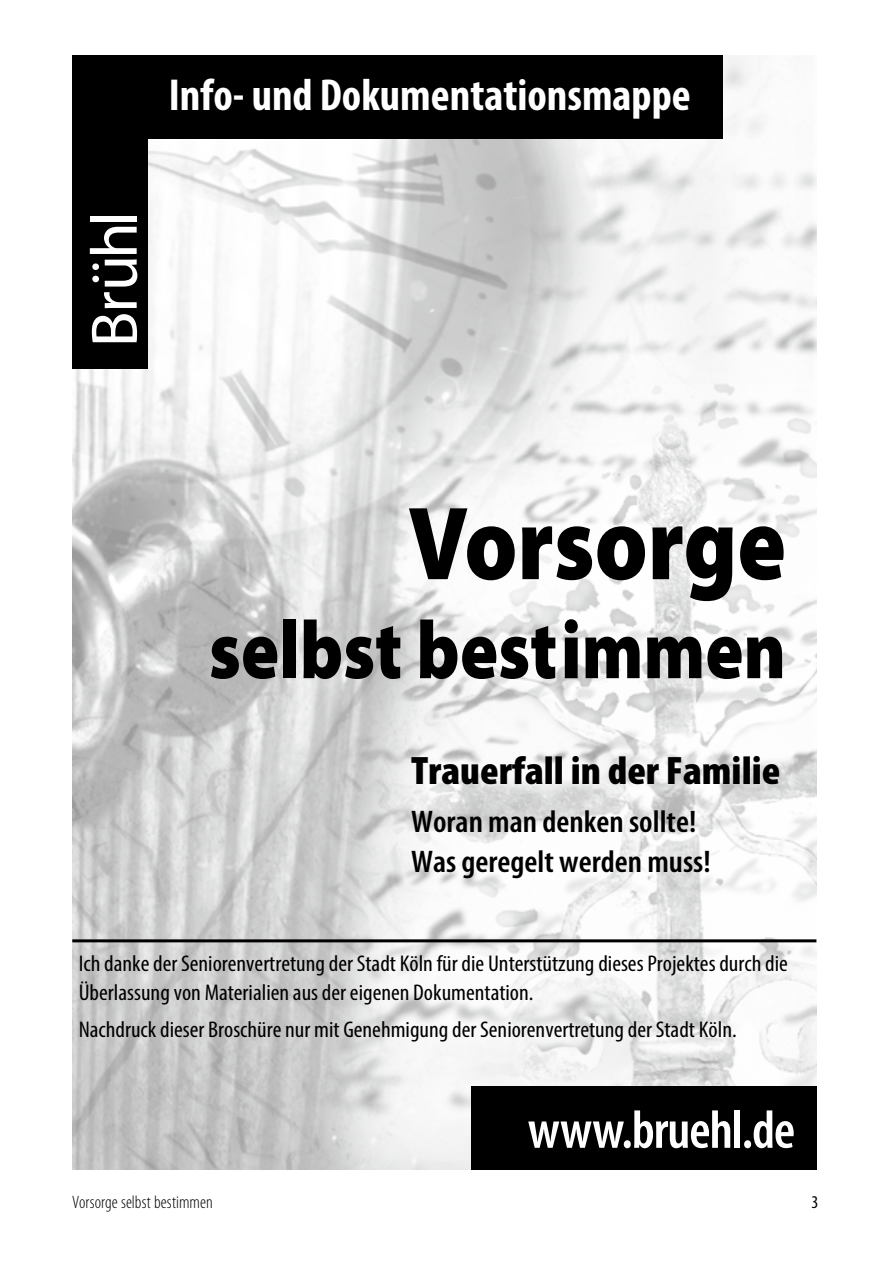
<style>
.page{position:relative;width:893px;height:1263px;background:#fff}
.page>*{position:absolute;margin:0;border:0;box-sizing:border-box;transform-origin:0 0}
.t1{font:900 105px "Myriad Pro";color:#000;scale:.86 1}
.t2{font:900 82.5px "Myriad Pro";color:#000;scale:.86 1}
.t3{font:66px "Myriad Pro";letter-spacing:-.04em;color:#fff}
.t4{font:600 condensed 54px "Myriad Pro";letter-spacing:-.02em;color:#fff}
.t5{font:700 condensed 45px "Myriad Pro";color:#fff}
.t6{font:900 condensed 39.9px "Myriad Pro";color:#000;scale:1.05 1}
.t7{font:600 condensed 31.35px/39.6px "Myriad Pro";color:#000;scale:1.05 1}
.t8{font:condensed 22.8px/28.8px "Myriad Pro";color:#000;scale:1.05 1}
.t9{font:300 condensed 18px "Myriad Pro";letter-spacing:.005em;color:#000}
.t10{font:condensed 18px "Myriad Pro";color:#000}
</style>
<div class="page">
<img style="left:72px;top:55px;width:744px;height:1114px">
<div style="left:72px;top:55px;width:76px;height:313px;background:#000"></div>
<div style="left:148px;top:55px;width:575px;height:84px;background:#000"></div>
<hr style="left:72px;top:939px;width:744px;height:3px;background:#000">
<div style="left:471px;top:1086px;width:345px;height:83px;background:#000"></div>
<h3 class="t5" style="left:169px;top:67px;width:523px">Info- und Dokumentationsmappe</h3>
<h3 class="t3" style="left:74px;top:347px;width:138px;rotate:-90deg">Brühl</h3>
<h1 class="t1" style="left:408px;top:484px;width:441px">Vorsorge</h1>
<h2 class="t2" style="left:209px;top:603px;width:672px">selbst bestimmen</h2>
<h3 class="t6" style="left:411px;top:745px;width:353px">Trauerfall in der Familie</h3>
<h3 class="t7" style="left:411px;top:801px;width:287px">Woran man denken sollte!<br>Was geregelt werden muss!</h3>
<p class="t8" style="left:79px;top:949px;width:677px">Ich danke der Seniorenvertretung der Stadt Köln für die Unterstützung dieses Projektes durch die<br>Überlassung von Materialien aus der eigenen Dokumentation.</p>
<p class="t8" style="left:79px;top:1015px;width:628px">Nachdruck dieser Broschüre nur mit Genehmigung der Seniorenvertretung der Stadt Köln.</p>
<h3 class="t4" style="left:528px;top:1096px;width:269px">www.bruehl.de</h3>
<p class="t9" style="left:72px;top:1192px;width:142px">Vorsorge selbst bestimmen</p>
<p class="t10" style="left:812px;top:1191px;width:8px">3</p>
</div>
